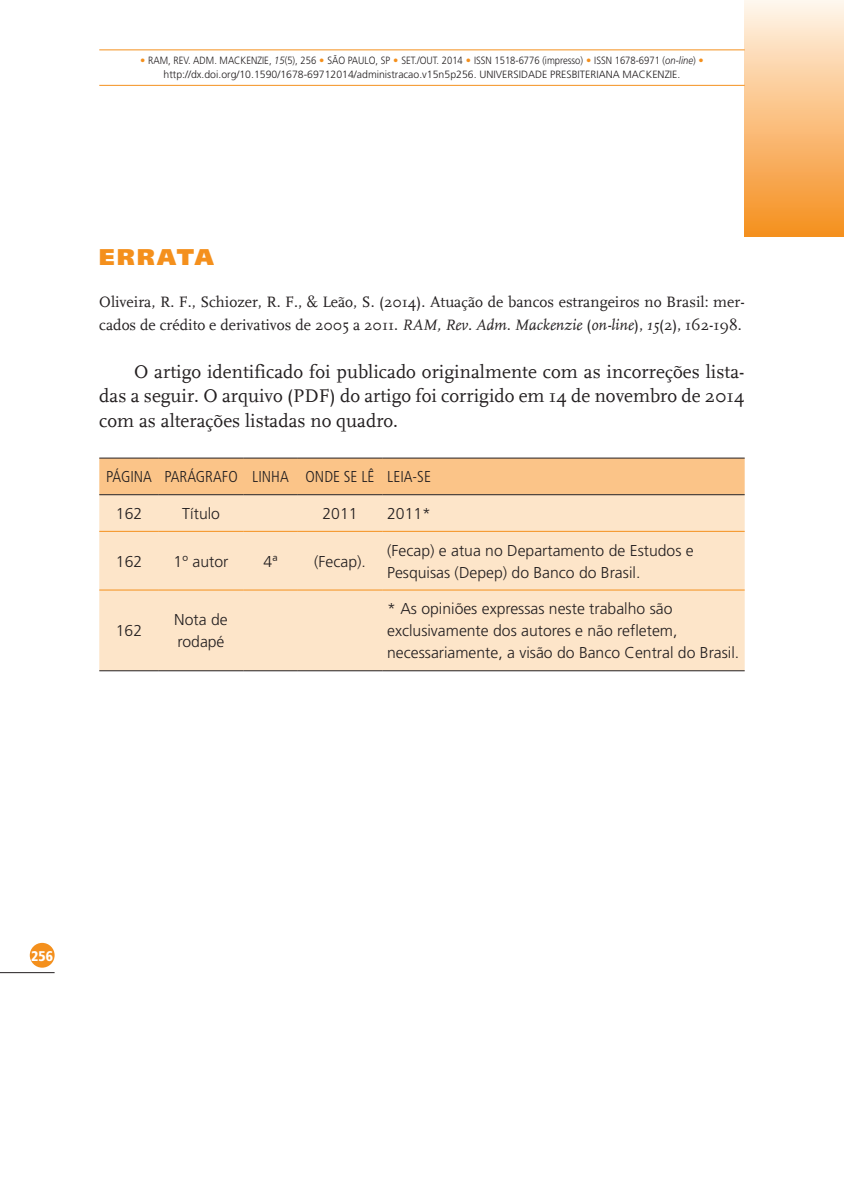
<style>
.page{position:relative;width:844px;height:1191px;background:#fff}
.page>*{position:absolute;margin:0;border:0;box-sizing:border-box;transform-origin:0 0}
.t1{font:900 22.75px "Frutiger LT Std";letter-spacing:.1em;color:#f4901d}
.t2{font:19.25px/24.2px "FF Scala Definitiver";color:#231f20;text-align:justify}
.t3{font:300 15.75px/22.1px "Frutiger LT Std";color:#231f20}
.t4{font:15.75px/22.4px "FF Scala Definitiver";color:#231f20}
.t5{font:300 condensed 15.75px "Frutiger LT Std";color:#231f20}
.t6{font:900 condensed 14px "Frutiger LT Std";color:#fff}
.t7{font:300 10.5px/14px "Frutiger LT Std";color:#231f20;text-align:center;scale:.9 1}
.s1{color:#f4901d}
.s2{font-style:italic}
.s3{font-family:"FF Scala Definitive";font-style:italic}
</style>
<div class="page">
<div style="left:30px;top:943px;width:25px;height:24px;background:#f4901d;border-radius:50%"></div>
<hr style="left:0;top:972px;width:55px;height:1px;background:#231f20">
<div style="left:99px;top:458px;width:645px;height:36px;background:#fbc488"></div>
<div style="left:99px;top:495px;width:645px;height:175px;background:#fde5c9"></div>
<hr style="left:99px;top:457px;width:60px;height:1px;background:#231f20">
<hr style="left:159px;top:457px;width:84px;height:1px;background:#231f20">
<hr style="left:243px;top:457px;width:55px;height:1px;background:#231f20">
<hr style="left:298px;top:457px;width:84px;height:1px;background:#231f20">
<hr style="left:382px;top:457px;width:362px;height:1px;background:#231f20">
<hr style="left:99px;top:494px;width:60px;height:1px;background:#231f20">
<hr style="left:159px;top:494px;width:84px;height:1px;background:#231f20">
<hr style="left:243px;top:494px;width:55px;height:1px;background:#231f20">
<hr style="left:298px;top:494px;width:84px;height:1px;background:#231f20">
<hr style="left:382px;top:494px;width:362px;height:1px;background:#231f20">
<hr style="left:99px;top:670px;width:60px;height:1px;background:#231f20">
<hr style="left:159px;top:670px;width:84px;height:1px;background:#231f20">
<hr style="left:243px;top:670px;width:55px;height:1px;background:#231f20">
<hr style="left:298px;top:670px;width:84px;height:1px;background:#231f20">
<hr style="left:382px;top:670px;width:362px;height:1px;background:#231f20">
<hr style="left:99px;top:531px;width:60px;height:1px;background:#f4901d">
<hr style="left:159px;top:531px;width:84px;height:1px;background:#f4901d">
<hr style="left:243px;top:531px;width:55px;height:1px;background:#f4901d">
<hr style="left:298px;top:531px;width:84px;height:1px;background:#f4901d">
<hr style="left:382px;top:531px;width:362px;height:1px;background:#f4901d">
<hr style="left:99px;top:589px;width:60px;height:1px;background:#f4901d">
<hr style="left:159px;top:589px;width:84px;height:1px;background:#f4901d">
<hr style="left:243px;top:589px;width:55px;height:1px;background:#f4901d">
<hr style="left:298px;top:589px;width:84px;height:1px;background:#f4901d">
<hr style="left:382px;top:589px;width:362px;height:1px;background:#f4901d">
<div style="left:744px;top:0;width:99px;height:236px;background:linear-gradient(to bottom,#fff5ea,#f58f1e)"></div>
<hr style="left:99px;top:49px;width:645px;height:1px;background:#f4901d">
<hr style="left:99px;top:85px;width:645px;height:1px;background:#f4901d">
<p class="t7" style="left:140px;top:54px;width:627px"><span class="s1">•</span> RAM, REV. ADM. MACKENZIE, <span class="s2">15</span>(5), 256 <span class="s1">•</span> SÃO PAULO, SP <span class="s1">•</span> SET./OUT. 2014 <span class="s1">•</span> ISSN 1518-6776 (impresso) <span class="s1">•</span> ISSN 1678-6971 (<span class="s2">on-line</span>) <span class="s1">• </span>http://dx.doi.org/10.1590/1678-69712014/administracao.v15n5p256. UNIVERSIDADE PRESBITERIANA MACKENZIE.</p>
<h1 class="t1" style="left:99px;top:243px;width:116px">ERRATA</h1>
<p class="t4" style="left:99px;top:291px;width:646px">Oliveira, R. F., Schiozer, R. F., &amp; Leão, S. (2014). Atuação de bancos estrangeiros no Brasil: mer&shy;cados de crédito e derivativos de 2005 a 2011. <span class="s3">RAM, Rev. Adm. Mackenzie</span> (<span class="s3">on-line</span>), <span class="s3">15</span>(2), 162-198.</p>
<p class="t2" style="left:99px;top:360px;width:646px;text-indent:35px">O artigo identificado foi publicado originalmente com as incorreções lista&shy;das a seguir. O arquivo (PDF) do artigo foi corrigido em 14 de novembro de 2014 com as alterações listadas no quadro.</p>
<p class="t5" style="left:106px;top:468px;width:326px">PÁGINA PARÁGRAFO LINHA ONDE SE LÊ LEIA-SE</p>
<p class="t3" style="left:116px;top:503px;width:28px">162</p>
<p class="t3" style="left:182px;top:503px;width:40px">Título</p>
<p class="t3" style="left:322px;top:503px;width:37px">2011</p>
<p class="t3" style="left:387px;top:503px;width:45px">2011*</p>
<p class="t3" style="left:116px;top:550px;width:28px">162</p>
<p class="t3" style="left:174px;top:550px;width:56px">1º autor</p>
<p class="t3" style="left:263px;top:550px;width:15px">4ª</p>
<p class="t3" style="left:314px;top:550px;width:53px">(Fecap).</p>
<p class="t3" style="left:387px;top:539px;width:308px">(Fecap) e atua no Departamento de Estudos e<br>Pesquisas (Depep) do Banco do Brasil.</p>
<p class="t3" style="left:116px;top:620px;width:28px">162</p>
<p class="t3" style="left:174px;top:609px;width:55px">Nota de rodapé</p>
<p class="t3" style="left:387px;top:598px;width:353px">* As opiniões expressas neste trabalho são exclusivamente dos autores e não refletem, necessariamente, a visão do Banco Central do Brasil.</p>
<p class="t6" style="left:31px;top:947px;width:23px">256</p>
</div>
